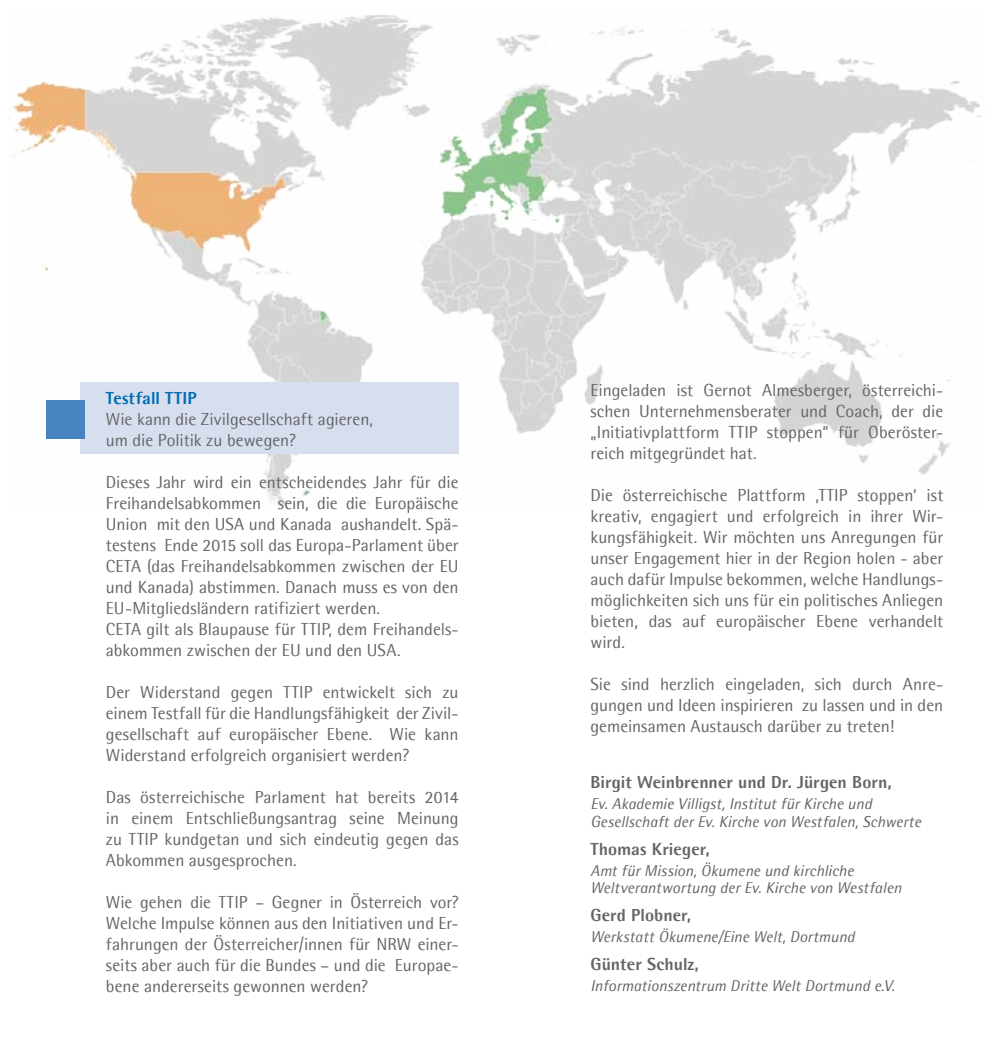
<style>
.page{position:relative;width:993px;height:1042px;background:#fff}
.page>*{position:absolute;margin:0;border:0;box-sizing:border-box;transform-origin:0 0}
.t1{font:17.5px/21px "Agfa Rotis Semisans";color:#646567;text-align:justify}
.t2{font:700 17.5px "Agfa Rotis Semisans Ex";color:#646567}
.t3{font:700 17.5px "Agfa Rotis Semisans Ex";letter-spacing:.01em;color:#006cb2}
.t4{font:italic 15.75px/17.5px "Agfa Rotis Semisans";letter-spacing:.005em;color:#646567}
</style>
<div class="page">
<img style="left:9px;top:15px;width:973px;height:490px">
<div style="left:80px;top:382px;width:378px;height:72px;background:#d7dfef"></div>
<div style="left:47px;top:400px;width:38px;height:38px;background:#4885c0"></div>
<p class="t3" style="left:106px;top:387px;width:92px">Testfall TTIP</p>
<p class="t1" style="left:106px;top:408px;width:268px">Wie kann die Zivilgesellschaft agieren, um die Politik zu bewegen?</p>
<p class="t1" style="left:106px;top:471px;width:354px;text-align:left">Dieses Jahr wird ein entscheidendes Jahr für die Freihandelsabkommen sein, die die Europäische Union mit den USA und Kanada aushandelt. Spä&shy;testens Ende 2015 soll das Europa-Parlament über CETA (das Freihandelsabkommen zwischen der EU und Kanada) abstimmen. Danach muss es von den EU-Mitgliedsländern ratifiziert werden.<br>CETA gilt als Blaupause für TTIP, dem Freihandels&shy;abkommen zwischen der EU und den USA.</p>
<p class="t1" style="left:106px;top:681px;width:354px">Der Widerstand gegen TTIP entwickelt sich zu einem Testfall für die Handlungsfähigkeit der Zivil&shy;gesellschaft auf europäischer Ebene. Wie kann Widerstand erfolgreich organisiert werden?</p>
<p class="t1" style="left:106px;top:786px;width:354px">Das österreichische Parlament hat bereits 2014 in einem Entschließungsantrag seine Meinung zu TTIP kundgetan und sich eindeutig gegen das Abkommen ausgesprochen.</p>
<p class="t1" style="left:106px;top:891px;width:354px">Wie gehen die TTIP – Gegner in Österreich vor?<br>Welche Impulse können aus den Initiativen und Er&shy;fahrungen der Österreicher/innen für NRW einer&shy;seits aber auch für die Bundes – und die Europae&shy;bene andererseits gewonnen werden?</p>
<p class="t1" style="left:590px;top:379px;width:354px">Eingeladen ist Gernot Almesberger, österreichi&shy;schen Unternehmensberater und Coach, der die „Initiativplattform TTIP stoppen“ für Oberöster&shy;reich mitgegründet hat.</p>
<p class="t1" style="left:590px;top:484px;width:354px">Die österreichische Plattform ‚TTIP stoppen‘ ist kreativ, engagiert und erfolgreich in ihrer Wir&shy;kungsfähigkeit. Wir möchten uns Anregungen für unser Engagement hier in der Region holen - aber auch dafür Impulse bekommen, welche Handlungs&shy;möglichkeiten sich uns für ein politisches Anliegen bieten, das auf europäischer Ebene verhandelt wird.</p>
<p class="t1" style="left:590px;top:673px;width:354px">Sie sind herzlich eingeladen, sich durch Anre&shy;gungen und Ideen inspirieren zu lassen und in den gemeinsamen Austausch darüber zu treten!</p>
<p class="t2" style="left:590px;top:771px;width:302px">Birgit Weinbrenner und Dr. Jürgen Born,</p>
<p class="t4" style="left:590px;top:795px;width:332px">Ev. Akademie Villigst, Institut für Kirche und<br>Gesellschaft der Ev. Kirche von Westfalen, Schwerte</p>
<p class="t2" style="left:590px;top:838px;width:121px">Thomas Krieger,</p>
<p class="t4" style="left:590px;top:861px;width:312px">Amt für Mission, Ökumene und kirchliche<br>Weltverantwortung der Ev. Kirche von Westfalen</p>
<p class="t2" style="left:590px;top:904px;width:102px">Gerd Plobner,</p>
<p class="t4" style="left:590px;top:928px;width:266px">Werkstatt Ökumene/Eine Welt, Dortmund</p>
<p class="t2" style="left:590px;top:953px;width:110px">Günter Schulz,</p>
<p class="t4" style="left:590px;top:977px;width:306px">Informationszentrum Dritte Welt Dortmund e.V.</p>
</div>
